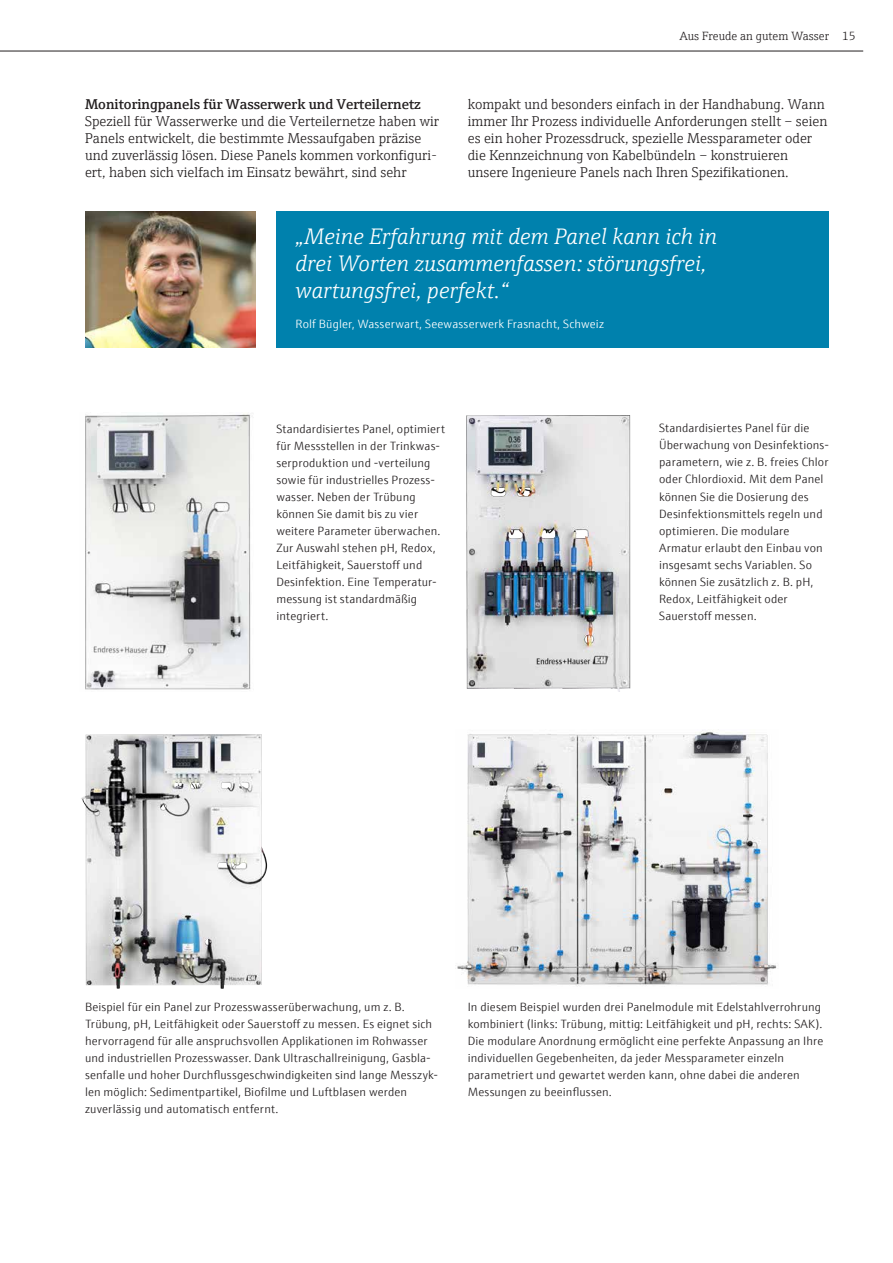
<style>
.page{position:relative;width:893px;height:1263px;background:#fff}
.page>*{position:absolute;margin:0;border:0;box-sizing:border-box;transform-origin:0 0}
.t1{font:italic 300 22.5px/27px "E+H Serif";color:#fff}
.t2{font:300 14.25px/17px "E+H Serif";color:#231f20}
.t3{font:600 14.25px "E+H Serif";color:#231f20}
.t4{font:300 12px/17px "E+H Sans";letter-spacing:.01em;color:#231f20}
.t5{font:300 12px "E+H Sans";letter-spacing:.01em;color:#fff}
.t6{font:300 12px "E+H Serif";color:#231f20}
</style>
<div class="page">
<hr style="left:0;top:51px;width:863px;height:1px;background:#231f20">
<div style="left:276px;top:212px;width:553px;height:136px;background:#0081ad"></div>
<img style="left:455px;top:730px;width:322px;height:256px">
<img style="left:81px;top:734px;width:186px;height:255px">
<img style="left:85px;top:414px;width:166px;height:276px">
<img style="left:85px;top:212px;width:170px;height:136px">
<img style="left:466px;top:415px;width:165px;height:276px">
<p class="t3" style="left:85px;top:94px;width:337px">Monitoringpanels für Wasserwerk und Verteilernetz</p>
<p class="t2" style="left:85px;top:112px;width:356px">Speziell für Wasserwerke und die Verteilernetze haben wir Panels entwickelt, die bestimmte Messaufgaben präzise und zuverlässig lösen. Diese Panels kommen vorkonfiguri&shy;ert, haben sich vielfach im Einsatz bewährt, sind sehr</p>
<p class="t6" style="left:679px;top:27px;width:178px">Aus Freude an gutem Wasser 15</p>
<p class="t2" style="left:468px;top:95px;width:361px">kompakt und besonders einfach in der Handhabung. Wann immer Ihr Prozess individuelle Anforderungen stellt – seien es ein hoher Prozessdruck, spezielle Messparameter oder die Kennzeichnung von Kabelbündeln – konstruieren unsere Ingenieure Panels nach Ihren Spezifikationen.</p>
<h1 class="t1" style="left:296px;top:221px;width:423px">„Meine Erfahrung mit dem Panel kann ich in drei Worten zusammenfassen: störungsfrei, wartungsfrei, perfekt.“</h1>
<p class="t5" style="left:296px;top:315px;width:310px">Rolf Bügler, Wasserwart, Seewasserwerk Frasnacht, Schweiz</p>
<p class="t4" style="left:276px;top:419px;width:170px">Standardisiertes Panel, optimiert für Messstellen in der Trinkwas&shy;serproduktion und -verteilung sowie für industrielles Prozess&shy;wasser. Neben der Trübung können Sie damit bis zu vier weitere Parameter überwachen.<br>Zur Auswahl stehen pH, Redox,<br>Leitfähigkeit, Sauerstoff und<br>Desinfektion. Eine Temperatur&shy;messung ist standardmäßig integriert.</p>
<p class="t4" style="left:659px;top:419px;width:171px">Standardisiertes Panel für die<br>Überwachung von Desinfektions&shy;parametern, wie z. B. freies Chlor oder Chlordioxid. Mit dem Panel können Sie die Dosierung des<br>Desinfektionsmittels regeln und optimieren. Die modulare<br>Armatur erlaubt den Einbau von insgesamt sechs Variablen. So können Sie zusätzlich z. B. pH,<br>Redox, Leitfähigkeit oder<br>Sauerstoff messen.</p>
<p class="t4" style="left:85px;top:997px;width:355px">Beispiel für ein Panel zur Prozesswasserüberwachung, um z. B.<br>Trübung, pH, Leitfähigkeit oder Sauerstoff zu messen. Es eignet sich hervorragend für alle anspruchsvollen Applikationen im Rohwasser und industriellen Prozesswasser. Dank Ultraschallreinigung, Gasbla&shy;senfalle und hoher Durchflussgeschwindigkeiten sind lange Messzyk&shy;len möglich: Sedimentpartikel, Biofilme und Luftblasen werden zuverlässig und automatisch entfernt.</p>
<p class="t4" style="left:468px;top:997px;width:357px">In diesem Beispiel wurden drei Panelmodule mit Edelstahlverrohrung kombiniert (links: Trübung, mittig: Leitfähigkeit und pH, rechts: SAK).<br>Die modulare Anordnung ermöglicht eine perfekte Anpassung an Ihre individuellen Gegebenheiten, da jeder Messparameter einzeln parametriert und gewartet werden kann, ohne dabei die anderen Messungen zu beeinflussen.</p>
</div>
